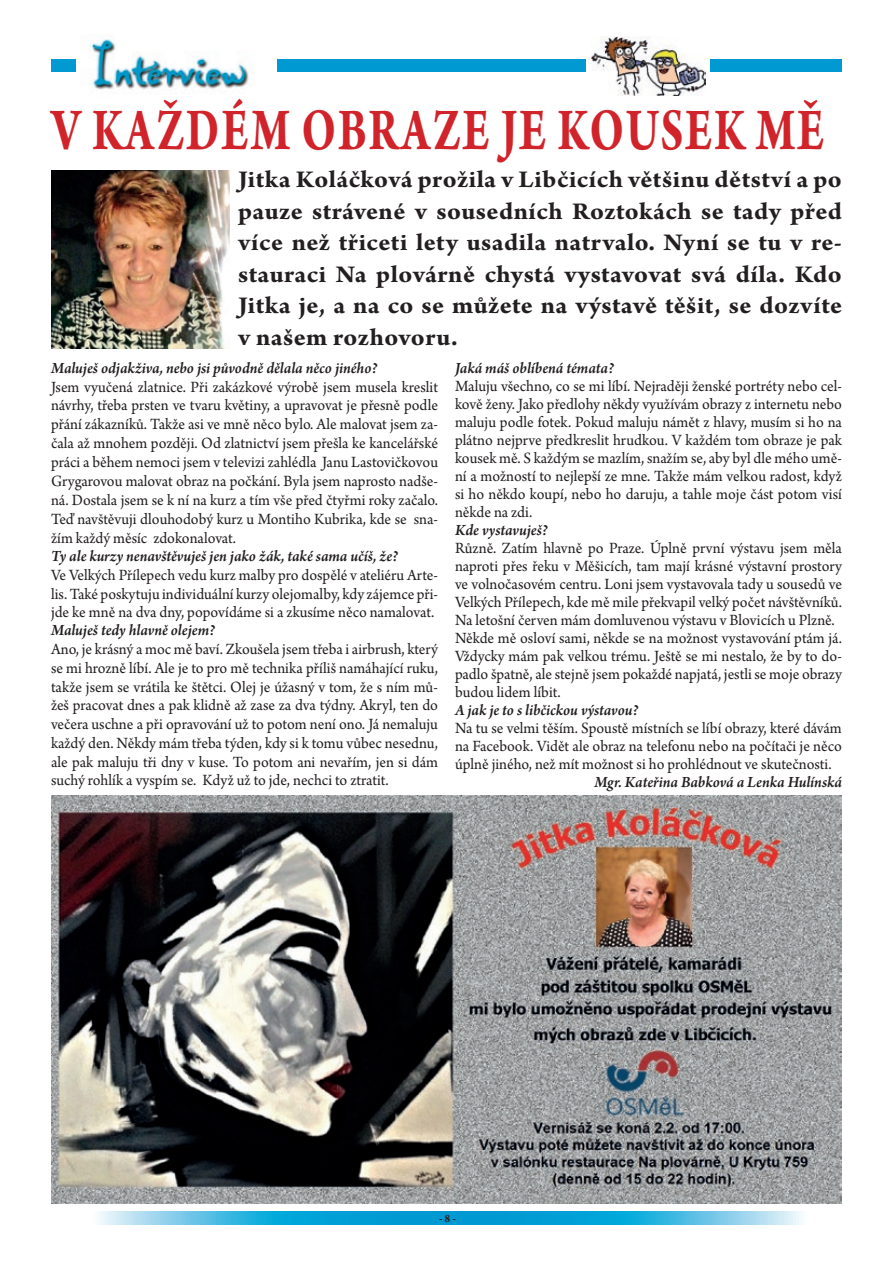
<style>
.page{position:relative;width:893px;height:1263px;background:#fff}
.page>*{position:absolute;margin:0;border:0;box-sizing:border-box;transform-origin:0 0}
.t1{font:700 63px "Arno Pro";letter-spacing:.04em;color:#d1232a;scale:.73 1}
.t2{font:700 25.5px/31.5px "Arno Pro";letter-spacing:.015em;color:#231f20;text-align:justify;scale:1.05 1}
.t3{font:16.5px/18px "Arno Pro";color:#231f20;text-align:justify;scale:.96 1}
.t4{font:italic 600 16.5px "Arno Pro";letter-spacing:-.005em;color:#231f20;scale:.96 1}
.t5{font:700 12px "Arno Pro";color:#231f20;scale:.96 1}
</style>
<div class="page">
<svg style="left:98px;top:1212px;width:704px;height:13px;background:#3bb4df"></svg>
<img style="left:51px;top:795px;width:791px;height:408px">
<div style="left:51px;top:60px;width:791px;height:12px;background:#0099d1"></div>
<div style="left:77px;top:34px;width:199px;height:64px;background:#fff"></div>
<img style="left:89px;top:34px;width:160px;height:56px">
<img style="left:51px;top:170px;width:179px;height:179px">
<div style="left:587px;top:34px;width:123px;height:64px;background:#fff"></div>
<img style="left:591px;top:36px;width:115px;height:59px">
<h1 class="t1" style="left:51px;top:94px;width:1060px">V KAŽDÉM OBRAZE JE KOUSEK MĚ</h1>
<p class="t2" style="left:238px;top:165px;width:577px">Jitka Koláčková prožila v Libčicích většinu dětství a po pauze strávené v sousedních Roztokách se tady před více než třiceti lety usadila natrvalo. Nyní se tu v re&shy;stauraci Na plovárně chystá vystavovat svá díla. Kdo Jitka je, a na co se můžete na výstavě těšit, se dozvíte v našem rozhovoru.</p>
<p class="t4" style="left:51px;top:358px;width:342px">Maluješ odjakživa, nebo jsi původně dělala něco jiného?</p>
<p class="t3" style="left:51px;top:378px;width:405px;line-height:18.9px">Jsem vyučená zlatnice. Při zakázkové výrobě jsem musela kreslit návrhy, třeba prsten ve tvaru květiny, a upravovat je přesně podle přání zákazníků. Takže asi ve mně něco bylo. Ale malovat jsem za&shy;čala až mnohem později. Od zlatnictví jsem přešla ke kancelářské práci a během nemoci jsem v televizi zahlédla Janu Lastovičkovou Grygarovou malovat obraz na počkání. Byla jsem naprosto nadše&shy;ná. Dostala jsem se k ní na kurz a tím vše před čtyřmi roky začalo.<br>Teď navštěvuji dlouhodobý kurz u Montiho Kubrika, kde se sna&shy;žím každý měsíc zdokonalovat.</p>
<p class="t4" style="left:51px;top:546px;width:363px">Ty ale kurzy nenavštěvuješ jen jako žák, také sama učíš, že?</p>
<p class="t3" style="left:51px;top:566px;width:405px;line-height:18.9px">Ve Velkých Přílepech vedu kurz malby pro dospělé v ateliéru Arte&shy;lis. Také poskytuju individuální kurzy olejomalby, kdy zájemce při&shy;jde ke mně na dva dny, popovídáme si a zkusíme něco namalovat.</p>
<p class="t4" style="left:51px;top:621px;width:172px">Maluješ tedy hlavně olejem?</p>
<p class="t3" style="left:51px;top:641px;width:405px;line-height:18.8px">Ano, je krásný a moc mě baví. Zkoušela jsem třeba i airbrush, který se mi hrozně líbí. Ale je to pro mě technika příliš namáhající ruku, takže jsem se vrátila ke štětci. Olej je úžasný v tom, že s ním mů&shy;žeš pracovat dnes a pak klidně až zase za dva týdny. Akryl, ten do večera uschne a při opravování už to potom není ono. Já nemaluju každý den. Někdy mám třeba týden, kdy si k tomu vůbec nesednu, ale pak maluju tři dny v kuse. To potom ani nevařím, jen si dám suchý rohlík a vyspím se. Když už to jde, nechci to ztratit.</p>
<p class="t4" style="left:455px;top:358px;width:167px">Jaká máš oblíbená témata?</p>
<p class="t3" style="left:455px;top:378px;width:405px">Maluju všechno, co se mi líbí. Nejraději ženské portréty nebo cel&shy;kově ženy. Jako předlohy někdy využívám obrazy z internetu nebo maluju podle fotek. Pokud maluju námět z hlavy, musím si ho na plátno nejprve předkreslit hrudkou. V každém tom obraze je pak kousek mě. S každým se mazlím, snažím se, aby byl dle mého umě&shy;ní a možností to nejlepší ze mne. Takže mám velkou radost, když si ho někdo koupí, nebo ho daruju, a tahle moje část potom visí někde na zdi.</p>
<p class="t4" style="left:455px;top:520px;width:98px">Kde vystavuješ?</p>
<p class="t3" style="left:455px;top:540px;width:405px;text-align:left">Různě. Zatím hlavně po Praze. Úplně první výstavu jsem měla naproti přes řeku v Měšicích, tam mají krásné výstavní prostory ve volnočasovém centru. Loni jsem vystavovala tady u sousedů ve Velkých Přílepech, kde mě mile překvapil velký počet návštěvníků.<br>Na letošní červen mám domluvenou výstavu v Blovicích u Plzně.<br>Někde mě osloví sami, někde se na možnost vystavování ptám já.<br>Vždycky mám pak velkou trému. Ještě se mi nestalo, že by to do&shy;padlo špatně, ale stejně jsem pokaždé napjatá, jestli se moje obrazy budou lidem líbit.</p>
<p class="t4" style="left:455px;top:700px;width:193px">A jak je to s libčickou výstavou?</p>
<p class="t3" style="left:455px;top:720px;width:404px">Na tu se velmi těším. Spoustě místních se líbí obrazy, které dávám na Facebook. Vidět ale obraz na telefonu nebo na počítači je něco úplně jiného, než mít možnost si ho prohlédnout ve skutečnosti.</p>
<p class="t4" style="left:594px;top:772px;width:259px">Mgr. Kateřina Babková a Lenka Hulínská</p>
<p class="t5" style="left:439px;top:1212px;width:19px">- 8 -</p>
</div>
